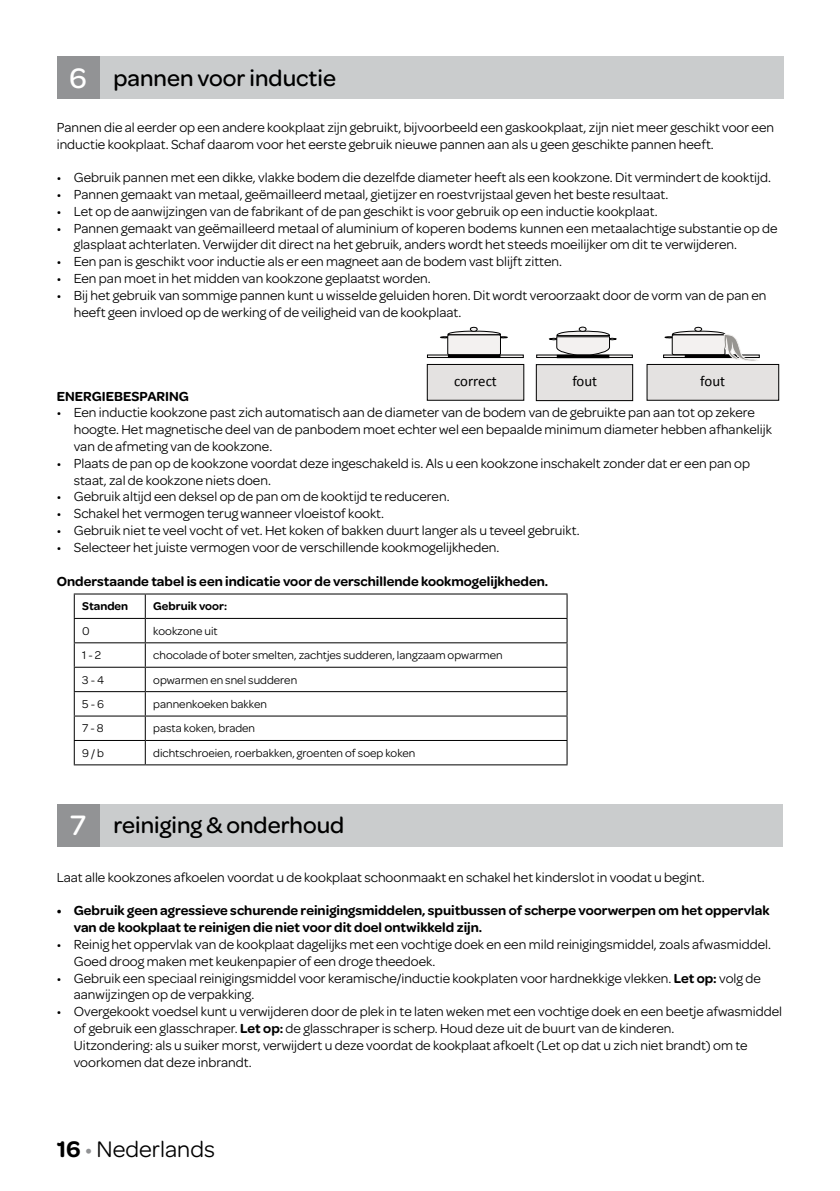
<style>
.page{position:relative;width:840px;height:1191px;background:#fff}
.page>*{position:absolute;margin:0;border:0;box-sizing:border-box;transform-origin:0 0}
.t1{font:500 24px "Omnes";color:#000}
.t2{font:24px "Omnes";color:#000}
.t3{font:14.8px "Calibri";color:#000}
.t4{font:14px/16.8px "Omnes";color:#000}
.t5{font:600 14px/16.8px "Omnes";color:#000}
.t6{font:12px "Omnes";color:#000}
.t7{font:600 12px "Omnes";color:#000}
.s1{font-size:30px;color:#fff}
.s2{font-weight:600}
.s3{color:#929395}
</style>
<div class="page">
<div style="left:83px;top:804px;width:698px;height:42px;background:#cacccd"></div>
<div style="left:57px;top:804px;width:42px;height:42px;background:#929395"></div>
<div style="left:86px;top:57px;width:697px;height:42px;background:#cacccd"></div>
<div style="left:57px;top:57px;width:42px;height:42px;background:#929395"></div>
<hr style="left:74px;top:593px;width:71px;height:1px;background:#000">
<hr style="left:145px;top:593px;width:422px;height:1px;background:#000">
<hr style="left:74px;top:618px;width:71px;height:1px;background:#000">
<hr style="left:145px;top:618px;width:422px;height:1px;background:#000">
<hr style="left:74px;top:642px;width:71px;height:1px;background:#000">
<hr style="left:145px;top:642px;width:422px;height:1px;background:#000">
<hr style="left:74px;top:666px;width:71px;height:1px;background:#000">
<hr style="left:145px;top:666px;width:422px;height:1px;background:#000">
<hr style="left:74px;top:691px;width:71px;height:1px;background:#000">
<hr style="left:145px;top:691px;width:422px;height:1px;background:#000">
<hr style="left:74px;top:715px;width:71px;height:1px;background:#000">
<hr style="left:145px;top:715px;width:422px;height:1px;background:#000">
<hr style="left:74px;top:740px;width:71px;height:1px;background:#000">
<svg style="left:74px;top:594px;width:1px;height:170px"></svg>
<hr style="left:145px;top:740px;width:422px;height:1px;background:#000">
<svg style="left:145px;top:594px;width:1px;height:170px"></svg>
<svg style="left:566px;top:594px;width:1px;height:170px"></svg>
<hr style="left:74px;top:764px;width:71px;height:1px;background:#000">
<hr style="left:145px;top:764px;width:422px;height:1px;background:#000">
<div style="left:663px;top:355px;width:96px;height:2px;border:1px solid #000"></div>
<div style="left:427px;top:364px;width:96px;height:36px;background:#e4e2e1"></div>
<div style="left:427px;top:364px;width:96px;height:36px;border:1px solid #000"></div>
<div style="left:448px;top:355px;width:52px;height:2px;border:1px solid #000"></div>
<svg style="left:440px;top:327px;width:67px;height:28px"></svg>
<div style="left:536px;top:364px;width:96px;height:36px;background:#e4e2e1"></div>
<div style="left:536px;top:364px;width:96px;height:37px;border:1px solid #000"></div>
<div style="left:557px;top:355px;width:51px;height:3px;border:1px solid #000"></div>
<svg style="left:549px;top:327px;width:67px;height:28px"></svg>
<div style="left:646px;top:364px;width:132px;height:36px;background:#e4e2e1"></div>
<div style="left:646px;top:364px;width:132px;height:36px;border:1px solid #000"></div>
<svg style="left:664px;top:327px;width:93px;height:34px"></svg>
<h1 class="t1" style="left:69px;top:62px;width:268px"><span class="s1">6</span> pannen voor inductie</h1>
<p class="t4" style="left:57px;top:118px;width:718px">Pannen die al eerder op een andere kookplaat zijn gebruikt, bijvoorbeeld een gaskookplaat, zijn niet meer geschikt voor een inductie kookplaat. Schaf daarom voor het eerste gebruik nieuwe pannen aan als u geen geschikte pannen heeft.</p>
<p class="t4" style="left:57px;top:168px;width:715px">• Gebruik pannen met een dikke, vlakke bodem die dezelfde diameter heeft als een kookzone. Dit vermindert de kooktijd.</p>
<p class="t4" style="left:57px;top:185px;width:612px">• Pannen gemaakt van metaal, geëmailleerd metaal, gietijzer en roestvrijstaal geven het beste resultaat.</p>
<p class="t4" style="left:57px;top:202px;width:602px">• Let op de aanwijzingen van de fabrikant of de pan geschikt is voor gebruik op een inductie kookplaat.</p>
<p class="t4" style="left:74px;top:219px;width:704px;text-indent:-17px">• Pannen gemaakt van geëmailleerd metaal of aluminium of koperen bodems kunnen een metaalachtige substantie op de glasplaat achterlaten. Verwijder dit direct na het gebruik, anders wordt het steeds moeilijker om dit te verwijderen.</p>
<p class="t4" style="left:57px;top:252px;width:506px">• Een pan is geschikt voor inductie als er een magneet aan de bodem vast blijft zitten.</p>
<p class="t4" style="left:57px;top:269px;width:375px">• Een pan moet in het midden van kookzone geplaatst worden.</p>
<p class="t4" style="left:74px;top:286px;width:693px;text-indent:-17px">• Bij het gebruik van sommige pannen kunt u wisselde geluiden horen. Dit wordt veroorzaakt door de vorm van de pan en heeft geen invloed op de werking of de veiligheid van de kookplaat.</p>
<p class="t3" style="left:454px;top:372px;width:44px">correct</p>
<p class="t3" style="left:572px;top:372px;width:26px">fout</p>
<p class="t3" style="left:700px;top:372px;width:26px">fout</p>
<p class="t5" style="left:57px;top:387px;width:133px">ENERGIEBESPARING</p>
<p class="t4" style="left:74px;top:403px;width:699px;text-indent:-17px">• Een inductie kookzone past zich automatisch aan de diameter van de bodem van de gebruikte pan aan tot op zekere hoogte. Het magnetische deel van de panbodem moet echter wel een bepaalde minimum diameter hebben afhankelijk van de afmeting van de kookzone.</p>
<p class="t4" style="left:74px;top:454px;width:677px;text-indent:-17px">• Plaats de pan op de kookzone voordat deze ingeschakeld is. Als u een kookzone inschakelt zonder dat er een pan op staat, zal de kookzone niets doen.</p>
<p class="t4" style="left:57px;top:487px;width:394px">• Gebruik altijd een deksel op de pan om de kooktijd te reduceren.</p>
<p class="t4" style="left:57px;top:504px;width:329px">• Schakel het vermogen terug wanneer vloeistof kookt.</p>
<p class="t4" style="left:57px;top:521px;width:524px">• Gebruik niet te veel vocht of vet. Het koken of bakken duurt langer als u teveel gebruikt.</p>
<p class="t4" style="left:57px;top:538px;width:444px">• Selecteer het juiste vermogen voor de verschillende kookmogelijkheden.</p>
<p class="t5" style="left:57px;top:571px;width:493px">Onderstaande tabel is een indicatie voor de verschillende kookmogelijkheden.</p>
<p class="t7" style="left:82px;top:598px;width:47px">Standen</p>
<p class="t7" style="left:153px;top:598px;width:75px">Gebruik voor:</p>
<p class="t6" style="left:82px;top:622px;width:9px">0</p>
<p class="t6" style="left:153px;top:622px;width:66px">kookzone uit</p>
<p class="t6" style="left:82px;top:647px;width:20px">1 - 2</p>
<p class="t6" style="left:153px;top:647px;width:350px">chocolade of boter smelten, zachtjes sudderen, langzaam opwarmen</p>
<p class="t6" style="left:82px;top:671px;width:23px">3 - 4</p>
<p class="t6" style="left:153px;top:671px;width:145px">opwarmen en snel sudderen</p>
<p class="t6" style="left:82px;top:696px;width:23px">5 - 6</p>
<p class="t6" style="left:153px;top:696px;width:115px">pannenkoeken bakken</p>
<p class="t6" style="left:82px;top:720px;width:23px">7 - 8</p>
<p class="t6" style="left:153px;top:720px;width:103px">pasta koken, braden</p>
<p class="t6" style="left:82px;top:744px;width:23px">9 / b</p>
<p class="t6" style="left:153px;top:744px;width:263px">dichtschroeien, roerbakken, groenten of soep koken</p>
<h1 class="t1" style="left:70px;top:809px;width:275px"><span class="s1">7</span> reiniging &amp; onderhoud</h1>
<p class="t4" style="left:57px;top:868px;width:649px">Laat alle kookzones afkoelen voordat u de kookplaat schoonmaakt en schakel het kinderslot in voodat u begint.</p>
<p class="t5" style="left:74px;top:901px;width:697px;text-indent:-17px">• Gebruik geen agressieve schurende reinigingsmiddelen, spuitbussen of scherpe voorwerpen om het oppervlak van de kookplaat te reinigen die niet voor dit doel ontwikkeld zijn.</p>
<p class="t4" style="left:74px;top:935px;width:698px;text-indent:-17px">• Reinig het oppervlak van de kookplaat dagelijks met een vochtige doek en een mild reinigingsmiddel, zoals afwasmiddel.<br>Goed droog maken met keukenpapier of een droge theedoek.</p>
<p class="t4" style="left:74px;top:968px;width:688px;text-indent:-17px">• Gebruik een speciaal reinigingsmiddel voor keramische/inductie kookplaten voor hardnekkige vlekken. <span class="s2">Let op:</span> volg de aanwijzingen op de verpakking.</p>
<p class="t4" style="left:74px;top:1002px;width:709px;text-indent:-17px">• Overgekookt voedsel kunt u verwijderen door de plek in te laten weken met een vochtige doek en een beetje afwasmiddel of gebruik een glasschraper. <span class="s2">Let op:</span> de glasschraper is scherp. Houd deze uit de buurt van de kinderen.<br>Uitzondering: als u suiker morst, verwijdert u deze voordat de kookplaat afkoelt (Let op dat u zich niet brandt) om te voorkomen dat deze inbrandt.</p>
<h1 class="t2" style="left:57px;top:1132px;width:160px"><span class="s2">16</span> <span class="s3">•</span> Nederlands</h1>
</div>
